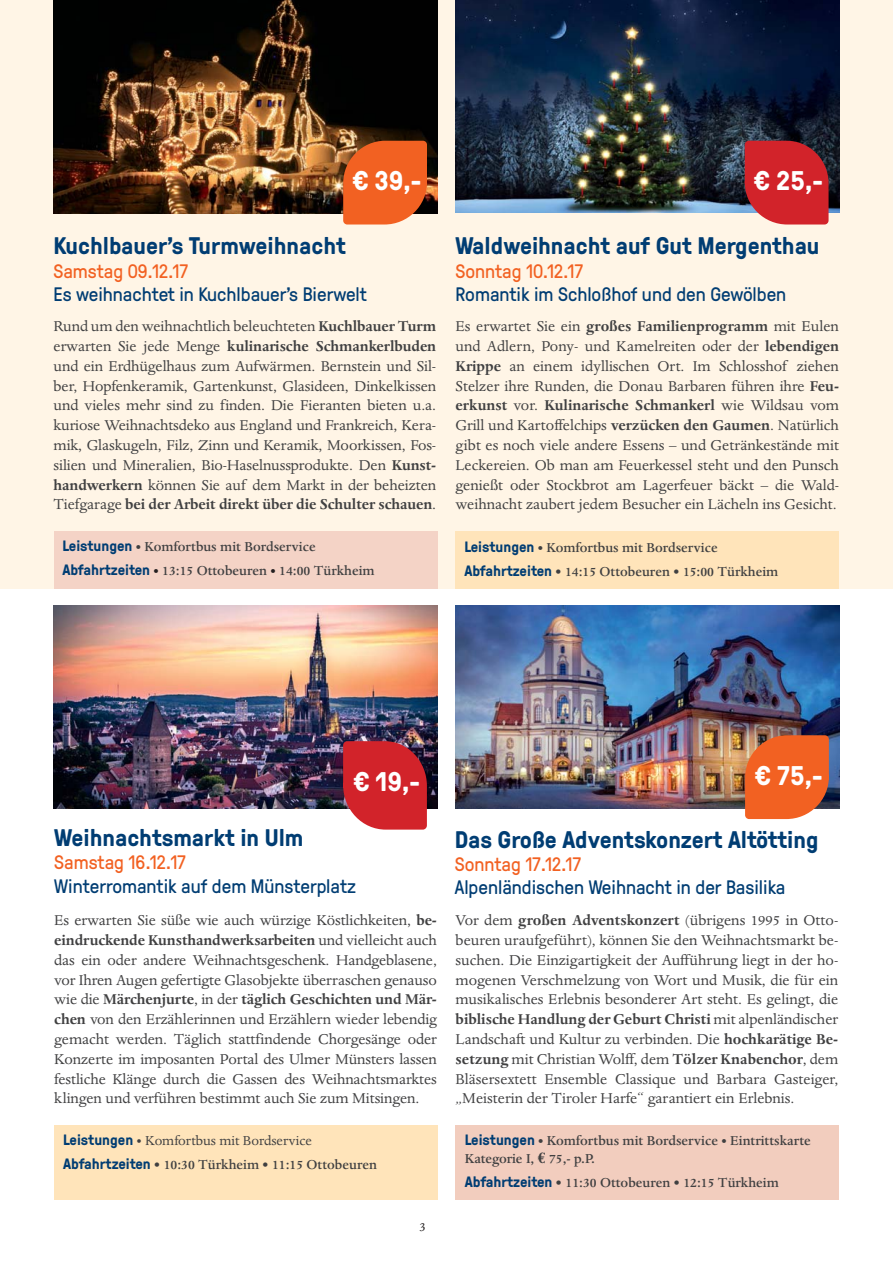
<style>
.page{position:relative;width:893px;height:1263px;background:#fff}
.page>*{position:absolute;margin:0;border:0;box-sizing:border-box;transform-origin:0 0}
.t1{font:700 27px "GT Pressura";color:#fff}
.t2{font:700 24px "GT Pressura";color:#003d73}
.t3{font:19.5px "GT Pressura";color:#003d73}
.t4{font:19.5px "GT Pressura";color:#f26122}
.t5{font:16.5px/19.8px "Dante";letter-spacing:-.005em;color:#404041;text-align:justify}
.t6{font:500 15px/24px "Dante";color:#404041}
.t7{font:14.25px "Dante";color:#231f20}
.s1{font-weight:700}
.s2{font-family:"GT Pressura";font-weight:700;color:#003d73}
.s3{color:#231f20}
.s4{font-size:16.5px}
.s5{font-weight:400}
.s6{font-family:"Euro Serif";font-weight:700}
</style>
<div class="page">
<div style="left:54px;top:1125px;width:383px;height:75px;background:#ffe4ba"></div>
<div style="left:0;top:0;width:893px;height:589px;background:#fff5e6"></div>
<div style="left:455px;top:1125px;width:384px;height:75px;background:#f2cdbe"></div>
<div style="left:54px;top:531px;width:383px;height:58px;background:#f4d3c6"></div>
<div style="left:455px;top:531px;width:384px;height:58px;background:#ffe4ba"></div>
<img style="left:455px;top:0;width:384px;height:213px">
<img style="left:455px;top:606px;width:384px;height:202px">
<img style="left:54px;top:606px;width:383px;height:202px">
<img style="left:54px;top:0;width:383px;height:214px">
<svg style="left:745px;top:141px;width:83px;height:84px;background:#c82d34"></svg>
<svg style="left:745px;top:735px;width:84px;height:84px;background:#e9672e"></svg>
<svg style="left:343px;top:141px;width:84px;height:84px;background:#e8652a"></svg>
<svg style="left:343px;top:741px;width:84px;height:89px;background:#cb3037"></svg>
<h1 class="t1" style="left:353px;top:171px;width:70px">€ 39,-</h1>
<h2 class="t2" style="left:54px;top:237px;width:294px">Kuchlbauer’s Turmweihnacht</h2>
<p class="t4" style="left:54px;top:264px;width:136px">Samstag 09.12.17</p>
<p class="t3" style="left:54px;top:287px;width:315px">Es weihnachtet in Kuchlbauer’s Bierwelt</p>
<p class="t5" style="left:54px;top:318px;width:384px">Rund um den weihnachtlich beleuchteten <span class="s1">Kuchlbauer Turm </span>erwarten Sie jede Menge <span class="s1">kulinarische Schmankerlbuden </span>und ein Erdhügelhaus zum Aufwärmen. Bernstein und Sil&shy;ber, Hopfenkeramik, Gartenkunst, Glasideen, Dinkelkissen und vieles mehr sind zu finden. Die Fieranten bieten u.a. kuriose Weihnachtsdeko aus England und Frankreich, Kera&shy;mik, Glaskugeln, Filz, Zinn und Keramik, Moorkissen, Fos&shy;silien und Mineralien, Bio-Haselnussprodukte. Den <span class="s1">Kunst&shy;handwerkern</span> können Sie auf dem Markt in der beheizten Tiefgarage <span class="s1">bei der Arbeit direkt über die Schulter schauen</span>.</p>
<p class="t6" style="left:62px;top:536px;width:314px"><span class="s2">Leistungen</span> • Komfortbus mit Bordservice<br><span class="s2">Abfahrtzeiten</span> <span class="s3">•</span> 13:15 Ottobeuren <span class="s3">•</span> 14:00 Türkheim</p>
<h1 class="t1" style="left:755px;top:171px;width:70px">€ 25,-</h1>
<h2 class="t2" style="left:455px;top:237px;width:366px">Waldweihnacht auf Gut Mergenthau</h2>
<p class="t4" style="left:455px;top:264px;width:129px">Sonntag 10.12.17</p>
<p class="t3" style="left:455px;top:287px;width:332px">Romantik im Schloßhof und den Gewölben</p>
<p class="t5" style="left:455px;top:317px;width:385px">Es erwartet Sie ein <span class="s1">großes Familienprogramm</span> mit Eulen und Adlern, Pony- und Kamelreiten oder der <span class="s1">lebendigen Krippe</span> an einem idyllischen Ort. Im Schlosshof ziehen Stelzer ihre Runden, die Donau Barbaren führen ihre <span class="s1">Feu&shy;erkunst</span> vor. <span class="s1">Kulinarische Schmankerl</span> wie Wildsau vom Grill und Kartoffelchips <span class="s1">verzücken den Gaumen</span>. Natürlich gibt es noch viele andere Essens – und Getränkestände mit Leckereien. Ob man am Feuerkessel steht und den Punsch genießt oder Stockbrot am Lagerfeuer bäckt – die Wald&shy;weihnacht zaubert jedem Besucher ein Lächeln ins Gesicht.</p>
<p class="t6" style="left:464px;top:536px;width:315px"><span class="s2">Leistungen</span> • Komfortbus mit Bordservice<br><span class="s2">Abfahrtzeiten</span> <span class="s4">•</span> 14:15 Ottobeuren <span class="s4">•</span> 15:00 Türkheim</p>
<h1 class="t1" style="left:355px;top:772px;width:67px">€ 19,-</h1>
<h2 class="t2" style="left:54px;top:829px;width:251px">Weihnachtsmarkt in Ulm</h2>
<p class="t4" style="left:54px;top:856px;width:133px">Samstag 16.12.17</p>
<p class="t3" style="left:54px;top:879px;width:303px">Winterromantik auf dem Münsterplatz</p>
<p class="t5" style="left:54px;top:912px;width:384px">Es erwarten Sie süße wie auch würzige Köstlichkeiten, <span class="s1">be&shy;eindruckende Kunsthandwerksarbeiten</span> und vielleicht auch das ein oder andere Weihnachtsgeschenk. Handgeblasene, vor Ihren Augen gefertigte Glasobjekte überraschen genauso wie die <span class="s1">Märchenjurte</span>, in der <span class="s1">täglich Geschichten und Mär&shy;chen</span> von den Erzählerinnen und Erzählern wieder lebendig gemacht werden. Täglich stattfindende Chorgesänge oder Konzerte im imposanten Portal des Ulmer Münsters lassen festliche Klänge durch die Gassen des Weihnachtsmarktes klingen und verführen bestimmt auch Sie zum Mitsingen.</p>
<p class="t6" style="left:63px;top:1129px;width:315px"><span class="s2">Leistungen</span> <span class="s5">• Komfortbus mit Bordservice<br></span><span class="s2">Abfahrtzeiten</span> <span class="s4">•</span> 10:30 Türkheim <span class="s4">•</span> 11:15 Ottobeuren</p>
<p class="t7" style="left:420px;top:1221px;width:8px">3</p>
<h1 class="t1" style="left:756px;top:766px;width:68px">€ 75,-</h1>
<h2 class="t2" style="left:455px;top:830px;width:365px">Das Große Adventskonzert Altötting</h2>
<p class="t4" style="left:455px;top:857px;width:128px">Sonntag 17.12.17</p>
<p class="t3" style="left:455px;top:880px;width:332px">Alpenländischen Weihnacht in der Basilika</p>
<p class="t5" style="left:456px;top:912px;width:384px">Vor dem <span class="s1">großen Adventskonzert</span> (übrigens 1995 in Otto&shy;beuren uraufgeführt), können Sie den Weihnachtsmarkt be&shy;suchen. Die Einzigartigkeit der Aufführung liegt in der ho&shy;mogenen Verschmelzung von Wort und Musik, die für ein musikalisches Erlebnis besonderer Art steht. Es gelingt, die <span class="s1">biblische Handlung der Geburt Christi</span> mit alpenländischer Landschaft und Kultur zu verbinden. Die <span class="s1">hochkarätige Be&shy;setzung</span> mit Christian Wolff, dem <span class="s1">Tölzer Knabenchor</span>, dem Bläsersextett Ensemble Classique und Barbara Gasteiger, „Meisterin der Tiroler Harfe“ garantiert ein Erlebnis.</p>
<p class="t6" style="left:465px;top:1132px;width:347px;line-height:18px"><span class="s2">Leistungen</span> • Komfortbus mit Bordservice • Eintrittskarte<br>Kategorie I, <span class="s6">€</span> 75,- p.P.</p>
<p class="t6" style="left:465px;top:1171px;width:315px"><span class="s2">Abfahrtzeiten</span> <span class="s4">•</span> 11:30 Ottobeuren <span class="s4">•</span> 12:15 Türkheim</p>
</div>
